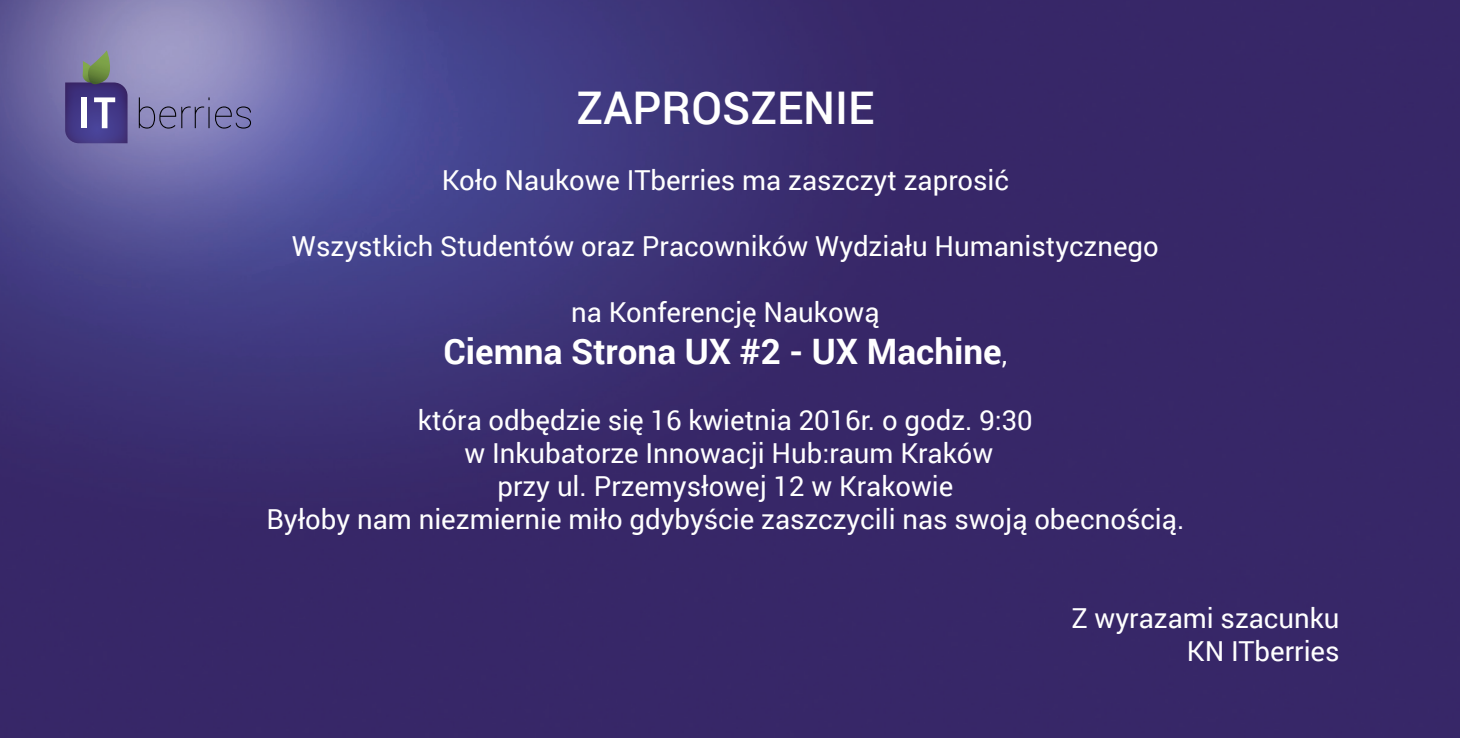
<style>
.page{position:relative;width:1460px;height:738px;background:#fff}
.page>*{position:absolute;margin:0;border:0;box-sizing:border-box;transform-origin:0 0}
.t1{font:500 45px "Roboto";color:#fff}
.t2{font:700 35px "Roboto";color:#fff}
.t3{font:27.5px "Roboto";color:#fff}
.s1{font-weight:400;font-size:27.5px}
</style>
<div class="page">
<img style="left:0;top:0;width:1460px;height:737px">
<svg style="left:65px;top:50px;width:63px;height:93px"></svg>
<svg style="left:139px;top:97px;width:112px;height:31px"></svg>
<p class="t1" style="left:576px;top:76px;width:299px">ZAPROSZENIE</p>
<p class="t3" style="left:442px;top:160px;width:569px">Koło Naukowe ITberries ma zaszczyt zaprosić</p>
<p class="t3" style="left:292px;top:226px;width:868px">Wszystkich Studentów oraz Pracowników Wydziału Humanistycznego</p>
<p class="t3" style="left:571px;top:292px;width:310px">na Konferencję Naukową</p>
<p class="t2" style="left:443px;top:326px;width:565px">Ciemna Strona UX #2 - UX Machine<span class="s1">,</span></p>
<p class="t3" style="left:418px;top:400px;width:616px">która odbędzie się 16 kwietnia 2016r. o godz. 9:30</p>
<p class="t3" style="left:464px;top:433px;width:530px">w Inkubatorze Innowacji Hub:raum Kraków</p>
<p class="t3" style="left:497px;top:466px;width:457px">przy ul. Przemysłowej 12 w Krakowie</p>
<p class="t3" style="left:266px;top:499px;width:919px">Byłoby nam niezmiernie miło gdybyście zaszczycili nas swoją obecnością.</p>
<p class="t3" style="left:1071px;top:598px;width:270px">Z wyrazami szacunku</p>
<p class="t3" style="left:1187px;top:631px;width:154px">KN ITberries</p>
</div>
